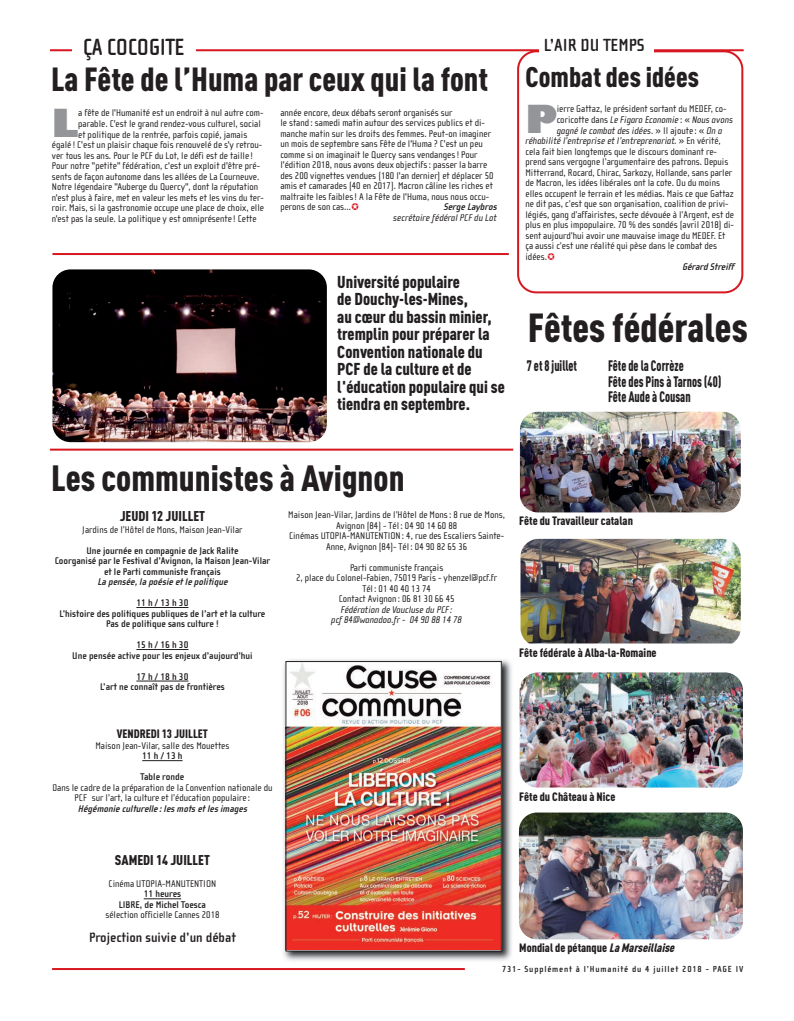
<style>
.page{position:relative;width:794px;height:1021px;background:#fff}
.page>*{position:absolute;margin:0;border:0;box-sizing:border-box;transform-origin:0 0}
.t1{font:900 40px "DIN Cond";color:#231f20}
.t2{font:800 37.7px "Gill Sans";color:#939598}
.t3{font:900 36px "DIN Cond";color:#231f20}
.t4{font:900 33px "DIN Cond";color:#231f20}
.t5{font:900 28px "DIN Cond";color:#231f20}
.t6{font:700 24px "Cholla Sans";letter-spacing:-.015em;color:#231f20;scale:.95 1}
.t7{font:700 18px "Cholla Sans";color:#231f20}
.t8{font:900 17px/17.5px "DIN Cond";color:#231f20}
.t9{font:900 15px/15.5px "DIN Cond";color:#231f20;scale:.8 1}
.t10{font:900 14px "DIN Cond";color:#231f20}
.t11{font:700 14px "Cholla Sans";color:#231f20}
.t12{font:900 12px "DIN Cond";color:#231f20}
.t13{font:10px/10.5px "Cholla Sans";color:#231f20;text-align:center}
.t14{font:700 10px/10.5px "Cholla Sans";color:#231f20;text-align:center}
.t15{font:italic 10px/10.5px "Cholla Sans";color:#231f20;text-align:center}
.t16{font:italic 700 10px "Cholla Sans";color:#231f20}
.t17{font:700 9px "Cholla Sans";letter-spacing:.095em;color:#231f20}
.s1{font-style:normal}
.s2{font-style:italic}
</style>
<div class="page">
<hr style="left:50px;top:49px;width:693px;height:2px;background:#d7171f">
<hr style="left:52px;top:968px;width:664px;height:2px;background:#d7171f">
<svg style="left:517px;top:51px;width:226px;height:242px"></svg>
<div style="left:539px;top:38px;width:115px;height:18px;background:#fff"></div>
<div style="left:465px;top:963px;width:278px;height:12px;background:#fff"></div>
<div style="left:72px;top:37px;width:123px;height:28px;background:#fff"></div>
<hr style="left:136px;top:607px;width:52px;height:1px;background:#231f20">
<hr style="left:136px;top:649px;width:52px;height:1px;background:#231f20">
<hr style="left:136px;top:681px;width:52px;height:1px;background:#231f20">
<hr style="left:142px;top:760px;width:41px;height:1px;background:#231f20">
<hr style="left:144px;top:898px;width:37px;height:1px;background:#231f20">
<img style="left:283px;top:659px;width:229px;height:302px">
<img style="left:287px;top:663px;width:213px;height:286px">
<div style="left:285px;top:661px;width:217px;height:290px;border:1px solid #231f20"></div>
<hr style="left:50px;top:448px;width:463px;height:2px;background:#d7171f">
<hr style="left:52px;top:253px;width:457px;height:2px;background:#d7171f">
<img style="left:520px;top:412px;width:220px;height:100px">
<svg style="left:520px;top:539px;width:220px;height:107px"></svg>
<img style="left:520px;top:539px;width:220px;height:104px">
<img style="left:519px;top:672px;width:224px;height:115px">
<img style="left:519px;top:812px;width:224px;height:127px">
<img style="left:52px;top:269px;width:275px;height:173px">
<svg style="left:548px;top:253px;width:6px;height:7px"></svg>
<h3 class="t6" style="left:83px;top:38px;width:109px">ÇA COCOGITE</h3>
<h3 class="t4" style="left:51px;top:68px;width:438px">La Fête de l’Huma par ceux qui la font</h3>
<h2 class="t2" style="left:52px;top:93px;width:28px">L</h2>
<p class="t13" style="left:78px;top:108px;width:187px">a fête de l'Humanité est un endroit à nul autre com-</p>
<p class="t13" style="left:78px;top:119px;width:184px">parable. C'est le grand rendez-vous culturel, social</p>
<p class="t13" style="left:78px;top:130px;width:171px">et politique de la rentrée, parfois copié, jamais</p>
<p class="t13" style="left:52px;top:140px;width:212px">égalé ! C'est un plaisir chaque fois renouvelé de s'y retrou-</p>
<p class="t13" style="left:52px;top:151px;width:202px">ver tous les ans. Pour le PCF du Lot, le défi est de taille !</p>
<p class="t13" style="left:52px;top:161px;width:210px">Pour notre "petite" fédération, c'est un exploit d'être pré-</p>
<p class="t13" style="left:52px;top:172px;width:209px">sents de façon autonome dans les allées de La Courneuve.</p>
<p class="t13" style="left:52px;top:182px;width:208px">Notre légendaire "Auberge du Quercy", dont la réputation</p>
<p class="t13" style="left:52px;top:193px;width:213px">n'est plus à faire, met en valeur les mets et les vins du ter-</p>
<p class="t13" style="left:52px;top:203px;width:214px">roir. Mais, si la gastronomie occupe une place de choix, elle</p>
<p class="t13" style="left:52px;top:214px;width:206px">n'est pas la seule. La politique y est omniprésente ! Cette</p>
<p class="t13" style="left:280px;top:108px;width:215px;text-align:left">année encore, deux débats seront organisés sur<br>le stand : samedi matin autour des services publics et di&shy;manche matin sur les droits des femmes. Peut-on imaginer un mois de septembre sans Fête de l'Huma ? C'est un peu comme si on imaginait le Quercy sans vendanges ! Pour l'édition 2018, nous avons deux objectifs : passer la barre des 200 vignettes vendues (180 l'an dernier) et déplacer 50 amis et camarades (40 en 2017). Macron câline les riches et maltraite les faibles ! A la Fête de l'Huma, nous nous occu&shy;perons de son cas...</p>
<p class="t16" style="left:443px;top:203px;width:57px">Serge Laybros</p>
<p class="t15" style="left:393px;top:213px;width:105px">secrétaire fédéral PCF du Lot</p>
<h3 class="t8" style="left:337px;top:274px;width:169px">Université populaire<br>de Douchy-les-Mines,<br>au cœur du bassin minier, tremplin pour préparer la<br>Convention nationale du<br>PCF de la culture et de l'éducation populaire qui se tiendra en septembre.</h3>
<h3 class="t7" style="left:544px;top:39px;width:102px">L’AIR DU TEMPS</h3>
<h3 class="t5" style="left:525px;top:67px;width:175px">Combat des idées</h3>
<h2 class="t2" style="left:525px;top:90px;width:33px">P</h2>
<p class="t13" style="left:557px;top:104px;width:171px">ierre Gattaz, le président sortant du MEDEF, co-</p>
<p class="t15" style="left:557px;top:116px;width:178px"><span class="s1">coricotte dans</span> Le Figaro Economie <span class="s1">: «</span> Nous avons</p>
<p class="t15" style="left:557px;top:126px;width:167px">gagné le combat des idées<span class="s1">. » Il ajoute : «</span> On a</p>
<p class="t15" style="left:525px;top:137px;width:197px">réhabilité l’entreprise et l’entreprenariat. <span class="s1">» En vérité,</span></p>
<p class="t13" style="left:525px;top:147px;width:193px">cela fait bien longtemps que le discours dominant re-</p>
<p class="t13" style="left:525px;top:158px;width:204px">prend sans vergogne l’argumentaire des patrons. Depuis</p>
<p class="t13" style="left:525px;top:168px;width:208px">Mitterrand, Rocard, Chirac, Sarkozy, Hollande, sans parler</p>
<p class="t13" style="left:525px;top:179px;width:196px">de Macron, les idées libérales ont la cote. Ou du moins</p>
<p class="t13" style="left:525px;top:189px;width:210px">elles occupent le terrain et les médias. Mais ce que Gattaz</p>
<p class="t13" style="left:525px;top:200px;width:205px">ne dit pas, c’est que son organisation, coalition de privi-</p>
<p class="t13" style="left:525px;top:210px;width:210px">légiés, gang d’affairistes, secte dévouée à l’Argent, est de</p>
<p class="t13" style="left:525px;top:221px;width:210px">plus en plus impopulaire. 70 % des sondés (avril 2018) di-</p>
<p class="t13" style="left:525px;top:231px;width:201px">sent aujourd’hui avoir une mauvaise image du MEDEF. Et</p>
<p class="t13" style="left:525px;top:242px;width:193px">ça aussi c’est une réalité qui pèse dans le combat des</p>
<p class="t13" style="left:525px;top:252px;width:23px">idées.</p>
<p class="t16" style="left:682px;top:264px;width:54px">Gérard Streiff</p>
<h1 class="t1" style="left:528px;top:313px;width:222px">Fêtes fédérales</h1>
<h3 class="t9" style="left:527px;top:360px;width:64px">7 et 8 juillet</h3>
<h3 class="t9" style="left:608px;top:360px;width:143px">Fête de la Corrèze<br>Fête des Pins à Tarnos (40)<br>Fête Aude à Cousan</h3>
<h3 class="t3" style="left:51px;top:465px;width:355px">Les communistes à Avignon</h3>
<h3 class="t10" style="left:120px;top:511px;width:87px">JEUDI 12 JUILLET</h3>
<p class="t13" style="left:82px;top:525px;width:162px">Jardins de l’Hôtel de Mons, Maison Jean-Vilar</p>
<p class="t14" style="left:55px;top:546px;width:217px">Une journée en compagnie de Jack Ralite<br>Coorganisé par le Festival d’Avignon, la Maison Jean-Vilar et le Parti communiste français</p>
<p class="t16" style="left:97px;top:578px;width:133px">La pensée,la poésie et le politique</p>
<p class="t14" style="left:60px;top:598px;width:207px">11 h / 13 h 30<br>L’histoire des politiques publiques de l’art et la culture<br>Pas de politique sans culture !</p>
<p class="t14" style="left:72px;top:640px;width:182px">15 h / 16 h 30<br>Une pensée active pour les enjeux d’aujourd’hui</p>
<p class="t14" style="left:100px;top:672px;width:126px">17 h / 18 h 30<br>L’art ne connaît pas de frontières</p>
<p class="t12" style="left:117px;top:729px;width:93px">VENDREDI 13 JUILLET</p>
<p class="t13" style="left:95px;top:741px;width:135px">Maison Jean-Vilar, salle des Mouettes</p>
<p class="t14" style="left:141px;top:746px;width:45px;line-height:21px;text-align:left">11 h / 13 h<br>Table ronde</p>
<p class="t13" style="left:52px;top:783px;width:222px">Dans le cadre de la préparation de la Convention nationale du<br>PCF sur l’art, la culture et l’éducation populaire :</p>
<p class="t16" style="left:78px;top:805px;width:172px">Hégémonie culturelle :les mots et les images</p>
<p class="t13" style="left:288px;top:510px;width:218px">Maison Jean-Vilar, Jardins de l’Hôtel de Mons : 8 rue de Mons, Avignon (84) - Tél : 04 90 14 60 88<br>Cinémas UTOPIA-MANUTENTION : 4, rue des Escaliers Sainte-Anne, Avignon (84)- Tél : 04 90 82 65 36</p>
<p class="t13" style="left:296px;top:563px;width:202px">Parti communiste français<br>2, place du Colonel-Fabien, 75019 Paris - yhenzel@pcf.fr<br>Tél : 01 40 40 13 74<br>Contact Avignon : 06 81 30 66 45</p>
<p class="t15" style="left:331px;top:605px;width:132px">Fédération de Vaucluse du PCF :<br>pcf 84@wanadoo.fr - 04 90 88 14 78</p>
<p class="t12" style="left:519px;top:516px;width:115px">Fête du Travailleur catalan</p>
<p class="t12" style="left:519px;top:648px;width:139px">Fête fédérale à Alba-la-Romaine</p>
<p class="t12" style="left:519px;top:792px;width:98px">Fête du Château à Nice</p>
<h3 class="t10" style="left:115px;top:855px;width:97px">SAMEDI 14 JUILLET</h3>
<p class="t13" style="left:109px;top:879px;width:109px">Cinéma UTOPIA-MANUTENTION</p>
<p class="t14" style="left:119px;top:889px;width:89px">11 heures<br>LIBRE, de Michel Toesca</p>
<p class="t13" style="left:105px;top:910px;width:116px">sélection officielle Cannes 2018</p>
<h3 class="t11" style="left:89px;top:932px;width:148px">Projection suivie d’un débat</h3>
<p class="t12" style="left:519px;top:943px;width:159px">Mondial de pétanque <span class="s2">La Marseillaise</span></p>
<p class="t17" style="left:502px;top:965px;width:243px">731- Supplément à l’Humanité du 4 juillet 2018 - PAGE IV</p>
</div>
